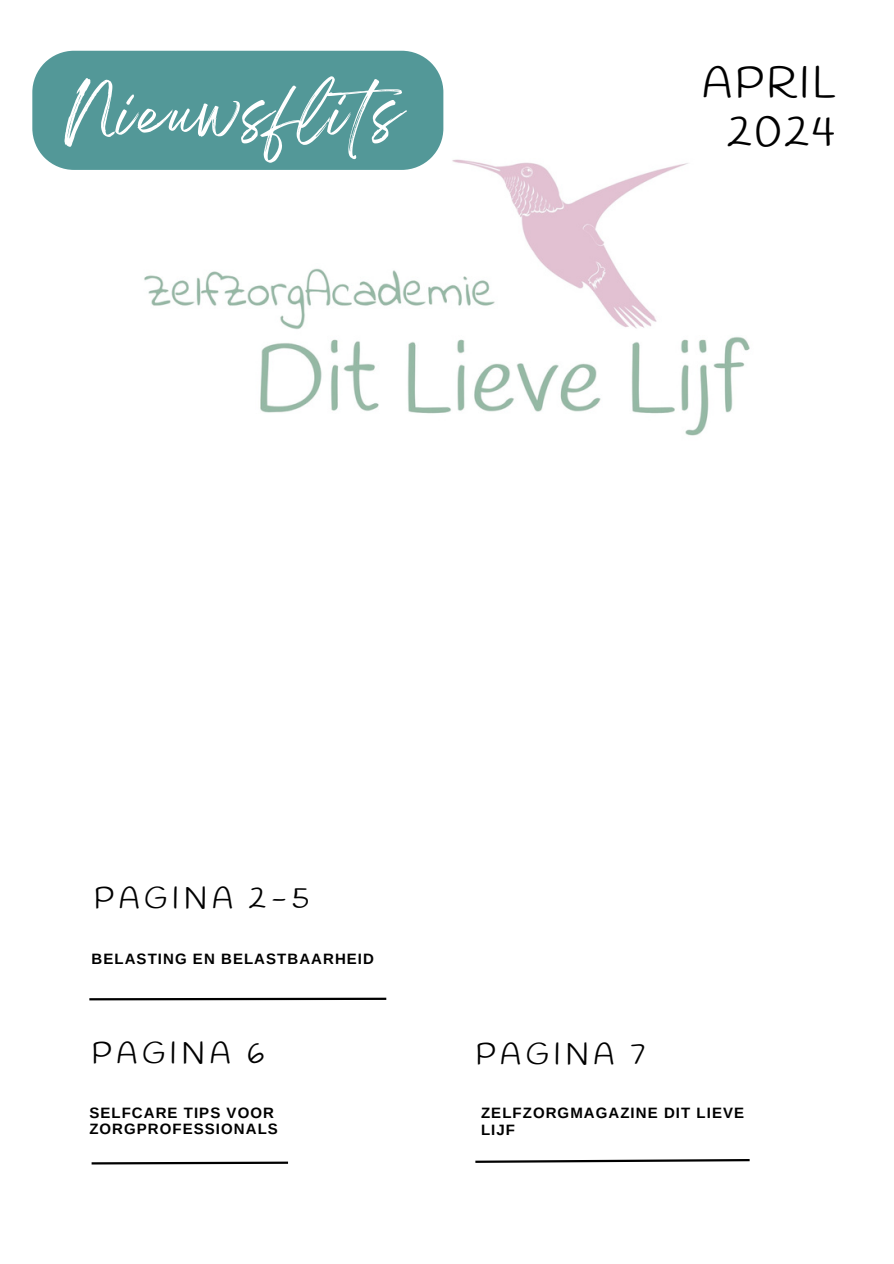
<style>
.page{position:relative;width:894px;height:1264px;background:#fff}
.page>*{position:absolute;margin:0;border:0;box-sizing:border-box;transform-origin:0 0}
.t1{font:54px "Breathing";letter-spacing:.055em;color:#fff}
.t2{font:43.5px "Handlee";letter-spacing:.055em;color:#000}
.t3{font:30.3px "Handlee";letter-spacing:.15em;color:#000}
.t4{font:700 15px/16.8px "Arimo";letter-spacing:.07em;color:#000}
</style>
<div class="page">
<img style="left:70px;top:50px;width:680px;height:386px">
<div style="left:32px;top:51px;width:411px;height:119px;background:#539898"></div>
<svg style="left:475px;top:1159px;width:275px;height:4px"></svg>
<svg style="left:91px;top:1161px;width:198px;height:4px"></svg>
<svg style="left:89px;top:997px;width:298px;height:4px"></svg>
<h2 class="t1" style="left:65px;top:97px;width:363px">Nieuwsflits</h2>
<h1 class="t2" style="left:702px;top:56px;width:134px">APRIL</h1>
<h1 class="t2" style="left:726px;top:106px;width:110px">2024</h1>
<h3 class="t3" style="left:94px;top:880px;width:217px">PAGINA 2-5</h3>
<p class="t4" style="left:92px;top:950px;width:284px">BELASTING EN BELASTBAARHEID</p>
<p class="t3" style="left:92px;top:1034px;width:174px">PAGINA 6</p>
<p class="t4" style="left:89px;top:1103px;width:190px">SELFCARE TIPS VOOR<br>ZORGPROFESSIONALS</p>
<h3 class="t3" style="left:475px;top:1035px;width:171px">PAGINA 7</h3>
<h3 class="t4" style="left:481px;top:1104px;width:264px">ZELFZORGMAGAZINE DIT LIEVE</h3>
<p class="t4" style="left:481px;top:1121px;width:35px">LIJF</p>
</div>
